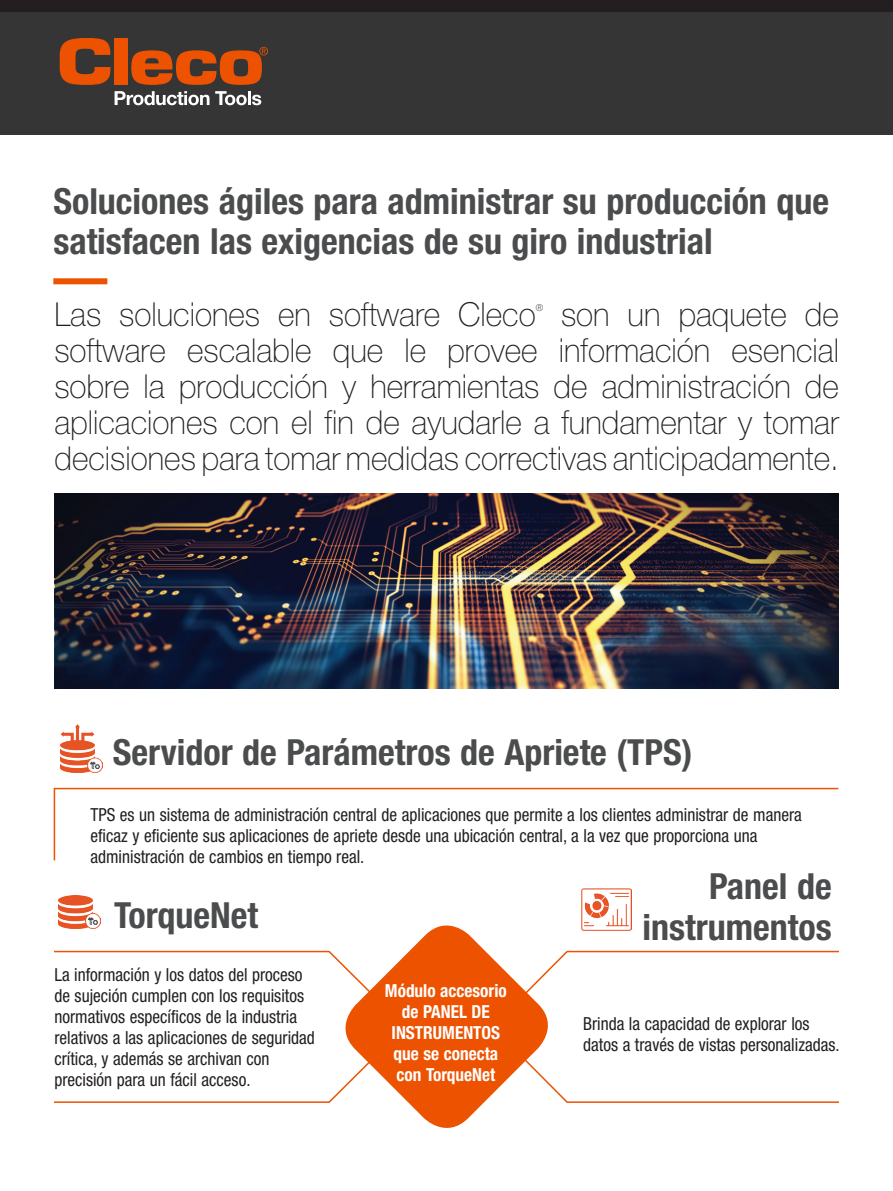
<style>
.page{position:relative;width:893px;height:1191px;background:#fff}
.page>*{position:absolute;margin:0;border:0;box-sizing:border-box;transform-origin:0 0}
.t1{font:700 condensed 36px/40.5px "Helvetica Neue LT Pro";color:#4b4c4d}
.t2{font:100 33px/36px "Helvetica Neue LT Pro";color:#231f20;text-align:justify;scale:.96 1}
.t3{font:condensed 18px/21px "Helvetica Neue LT Pro";color:#231f20;scale:.96 1}
.t4{font:700 condensed 18px/21px "Helvetica Neue LT Pro";color:#fff;text-align:center;scale:.96 1}
.t5{font:100 9.6px "Helvetica Neue LT Pro";color:#231f20;scale:.96 1}
</style>
<div class="page">
<div style="left:0;top:5px;width:893px;height:130px;background:#363536"></div>
<div style="left:0;top:0;width:893px;height:11px;background:#231f20"></div>
<div style="left:53px;top:278px;width:54px;height:6px;background:#ed5200"></div>
<svg style="left:54px;top:1094px;width:785px;height:9px"></svg>
<svg style="left:54px;top:950px;width:785px;height:10px"></svg>
<svg style="left:53px;top:787px;width:786px;height:74px"></svg>
<img style="left:61px;top:724px;width:41px;height:49px">
<img style="left:59px;top:895px;width:41px;height:33px">
<img style="left:581px;top:889px;width:51px;height:41px">
<svg style="left:60px;top:38px;width:50px;height:47px"></svg>
<div style="left:115px;top:38px;width:13px;height:46px;background:#ed5200"></div>
<svg style="left:131px;top:47px;width:137px;height:38px"></svg>
<svg style="left:115px;top:91px;width:94px;height:14px"></svg>
<svg style="left:215px;top:91px;width:46px;height:14px"></svg>
<img style="left:54px;top:493px;width:785px;height:196px">
<svg style="left:333px;top:925px;width:227px;height:203px;fill:#ed5200"></svg>
<h1 class="t1" style="left:53px;top:181px;width:777px">Soluciones ágiles para administrar su producción que satisfacen las exigencias de su giro industrial</h1>
<h2 class="t2" style="left:54px;top:296px;width:503px">Las soluciones en software Cleco</h2>
<p class="t5" style="left:536px;top:302px;width:9px">®</p>
<p class="t2" style="left:54px;top:296px;width:819px;text-indent:507px">son un paquete de software escalable que le provee información esencial sobre la producción y herramientas de administración de aplicaciones con el fin de ayudarle a fundamentar y tomar decisiones para tomar medidas correctivas anticipadamente.</p>
<h1 class="t1" style="left:113px;top:732px;width:581px">Servidor de Parámetros de Apriete (TPS)</h1>
<p class="t3" style="left:90px;top:804px;width:742px">TPS es un sistema de administración central de aplicaciones que permite a los clientes administrar de manera eficaz y eficiente sus aplicaciones de apriete desde una ubicación central, a la vez que proporciona una administración de cambios en tiempo real.</p>
<h1 class="t1" style="left:114px;top:894px;width:145px">TorqueNet</h1>
<p class="t3" style="left:54px;top:963px;width:273px">La información y los datos del proceso de sujeción cumplen con los requisitos normativos específicos de la industria relativos a las aplicaciones de seguridad crítica, y además se archivan con precisión para un fácil acceso.</p>
<p class="t4" style="left:385px;top:979px;width:128px">Módulo accesorio de PANEL DE<br>INSTRUMENTOS que se conecta con TorqueNet</p>
<h1 class="t1" style="left:643px;top:866px;width:191px;text-align:right">Panel de instrumentos</h1>
<p class="t3" style="left:583px;top:1013px;width:269px">Brinda la capacidad de explorar los datos a través de vistas personalizadas.</p>
</div>
